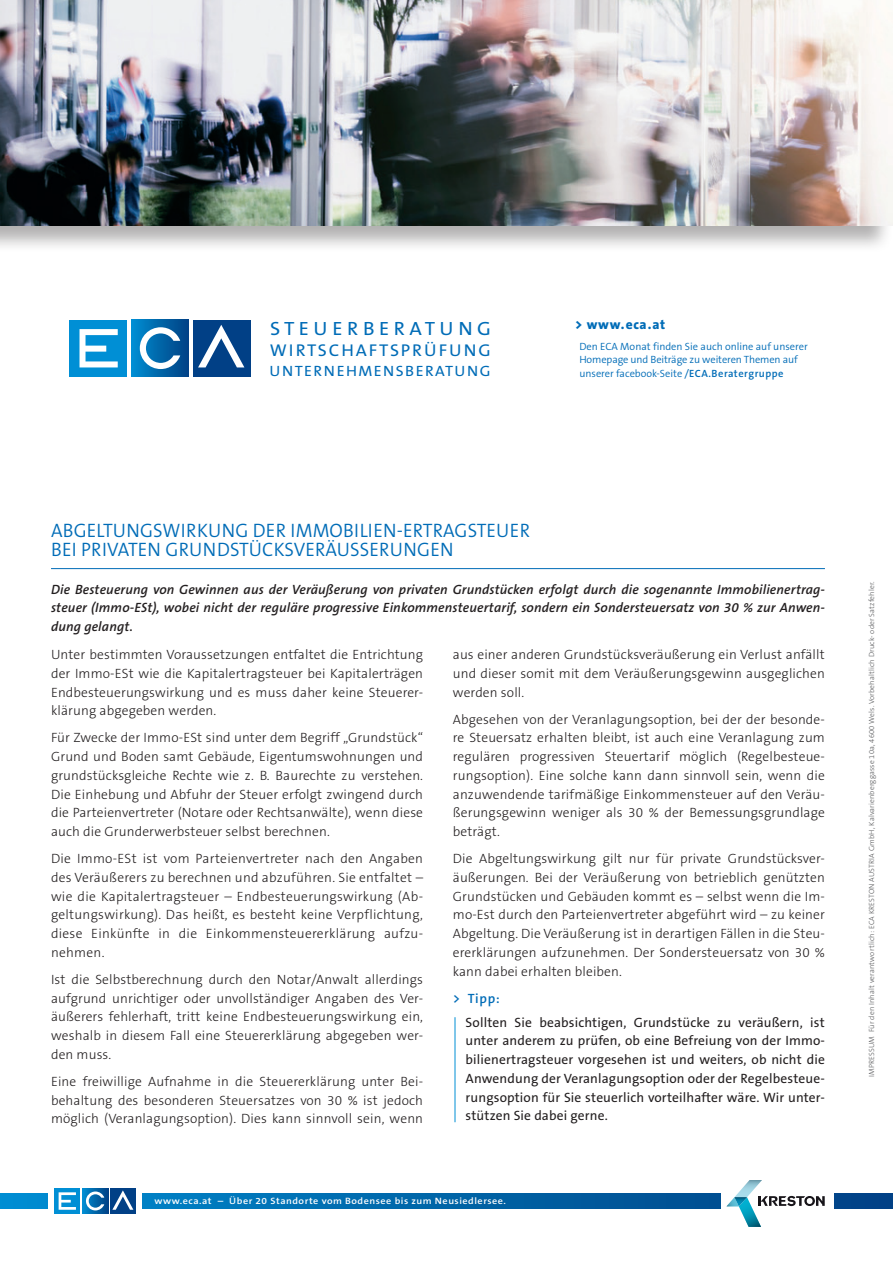
<style>
.page{position:relative;width:893px;height:1263px;background:#fff}
.page>*{position:absolute;margin:0;border:0;box-sizing:border-box;transform-origin:0 0}
.t1{font:300 19.5px "The Sans B4";letter-spacing:.01em;color:#006cb7}
.t2{font:19.2px "The Sans B5 Plain";letter-spacing:.22em;color:#006cb7;scale:1.05 1}
.t3{font:17.1px "The Sans B5 Plain";letter-spacing:.105em;color:#006cb7;scale:1.05 1}
.t4{font:15px "The Sans B5 Plain";letter-spacing:.09em;color:#006cb7;scale:1.05 1}
.t5{font:300 13.5px/18.8px "The Sans B3";letter-spacing:.01em;color:#231f20;text-align:justify}
.t6{font:13.5px/18.8px "The Sans B5 Plain";letter-spacing:.01em;color:#231f20;text-align:justify}
.t7{font:italic 600 13.5px/18.8px "The Sans B6";letter-spacing:.01em;color:#231f20;text-align:justify}
.t8{font:800 13.5px "The Sans B8";letter-spacing:.045em;color:#006cb7}
.t9{font:600 13.5px "The Sans B6";color:#006cb7}
.t10{font:300 10.5px "The Sans B4";color:#006cb7}
.t11{font:600 9.3px "The Sans B6";letter-spacing:.05em;color:#fff;scale:1.1 1}
.bodytext{font:300 7.5px "The Sans B3";letter-spacing:.02em;color:#57585a}
.s1{font-family:"The Sans B5 Plain";font-weight:400}
.s2{font-family:"The Sans B6";font-weight:600}
</style>
<div class="page">
<hr style="left:51px;top:568px;width:774px;height:1px;background:#006cb7">
<hr style="left:455px;top:1017px;width:1px;height:105px;background:#008fd5">
<svg style="left:0;top:1194px;width:893px;height:14px;background:#0066a9"></svg>
<div style="left:48px;top:1187px;width:94px;height:28px;background:#fff"></div>
<div style="left:54px;top:1188px;width:26px;height:26px;background:#008fd5"></div>
<svg style="left:59px;top:1192px;width:17px;height:18px"></svg>
<svg style="left:82px;top:1188px;width:26px;height:26px"></svg>
<svg style="left:86px;top:1191px;width:18px;height:19px"></svg>
<div style="left:110px;top:1188px;width:26px;height:26px;background:#014086"></div>
<svg style="left:112px;top:1190px;width:21px;height:20px"></svg>
<div style="left:721px;top:1176px;width:112px;height:63px;background:#fff"></div>
<svg style="left:726px;top:1180px;width:99px;height:47px"></svg>
<div style="left:0;top:0;width:893px;height:253px;background:#231f20;opacity:.35"></div>
<img style="left:0;top:0;width:893px;height:225px">
<div style="left:69px;top:320px;width:58px;height:56px;background:#008fd5"></div>
<svg style="left:80px;top:329px;width:38px;height:38px"></svg>
<div style="left:131px;top:320px;width:58px;height:56px;background:linear-gradient(to right,#008ed2,#004184)"></div>
<svg style="left:140px;top:327px;width:40px;height:42px"></svg>
<div style="left:193px;top:320px;width:58px;height:56px;background:#014086"></div>
<svg style="left:198px;top:325px;width:46px;height:42px"></svg>
<p class="t2" style="left:270px;top:318px;width:212px">STEUERBERATUNG</p>
<p class="t3" style="left:270px;top:341px;width:212px">WIRTSCHAFTSPRÜFUNG</p>
<p class="t4" style="left:270px;top:363px;width:212px">UNTERNEHMENSBERATUNG</p>
<p class="t8" style="left:575px;top:317px;width:92px">&gt; www.eca.at</p>
<p class="t10" style="left:579px;top:341px;width:230px">Den ECA Monat finden Sie auch online auf unserer</p>
<p class="t10" style="left:579px;top:354px;width:220px">Homepage und Beiträge zu weiteren Themen auf</p>
<p class="t10" style="left:579px;top:368px;width:206px">unserer facebook-Seite <span class="s1">/</span><span class="s2">ECA.Beratergruppe</span></p>
<p class="t1" style="left:51px;top:520px;width:481px">ABGELTUNGSWIRKUNG DER IMMOBILIEN-ERTRAGSTEUER</p>
<p class="t1" style="left:51px;top:539px;width:404px">BEI PRIVATEN GRUNDSTÜCKSVERÄUSSERUNGEN</p>
<p class="t7" style="left:51px;top:580px;width:775px">Die Besteuerung von Gewinnen aus der Veräußerung von privaten Grundstücken erfolgt durch die sogenannte Immobilienertrag&shy;steuer (Immo-ESt), wobei nicht der reguläre progressive Einkommensteuertarif, sondern ein Sondersteuersatz von 30 % zur Anwen&shy;dung gelangt.</p>
<p class="t5" style="left:453px;top:646px;width:374px">aus einer anderen Grundstücksveräußerung ein Verlust anfällt und dieser somit mit dem Veräußerungsgewinn ausgeglichen werden soll.</p>
<p class="t5" style="left:453px;top:710px;width:374px">Abgesehen von der Veranlagungsoption, bei der der besonde&shy;re Steuersatz erhalten bleibt, ist auch eine Veranlagung zum regulären progressiven Steuertarif möglich (Regelbesteue&shy;rungsoption). Eine solche kann dann sinnvoll sein, wenn die anzuwendende tarifmäßige Einkommensteuer auf den Veräu&shy;ßerungsgewinn weniger als 30 % der Bemessungsgrundlage beträgt.</p>
<p class="t5" style="left:453px;top:850px;width:374px">Die Abgeltungswirkung gilt nur für private Grundstücksver&shy;äußerungen. Bei der Veräußerung von betrieblich genützten Grundstücken und Gebäuden kommt es – selbst wenn die Im&shy;mo-Est durch den Parteienvertreter abgeführt wird – zu keiner Abgeltung. Die Veräußerung ist in derartigen Fällen in die Steu&shy;ererklärungen aufzunehmen. Der Sondersteuersatz von 30 % kann dabei erhalten bleiben.</p>
<p class="t9" style="left:453px;top:991px;width:48px">&gt; Tipp:</p>
<p class="t6" style="left:466px;top:1013px;width:361px">Sollten Sie beabsichtigen, Grundstücke zu veräußern, ist unter anderem zu prüfen, ob eine Befreiung von der Immo&shy;bilienertragsteuer vorgesehen ist und weiters, ob nicht die Anwendung der Veranlagungsoption oder der Regelbesteue&shy;rungsoption für Sie steuerlich vorteilhafter wäre. Wir unter&shy;stützen Sie dabei gerne.</p>
<p class="t5" style="left:51px;top:646px;width:374px">Unter bestimmten Voraussetzungen entfaltet die Entrichtung der Immo-ESt wie die Kapitalertragsteuer bei Kapitalerträgen Endbesteuerungswirkung und es muss daher keine Steuerer&shy;klärung abgegeben werden.</p>
<p class="t5" style="left:51px;top:729px;width:374px">Für Zwecke der Immo-ESt sind unter dem Begriff „Grundstück“ Grund und Boden samt Gebäude, Eigentumswohnungen und grundstücksgleiche Rechte wie z. B. Baurechte zu verstehen.<br>Die Einhebung und Abfuhr der Steuer erfolgt zwingend durch die Parteienvertreter (Notare oder Rechtsanwälte), wenn diese auch die Grunderwerbsteuer selbst berechnen.</p>
<p class="t5" style="left:51px;top:850px;width:374px">Die Immo-ESt ist vom Parteienvertreter nach den Angaben des Veräußerers zu berechnen und abzuführen. Sie entfaltet – wie die Kapitalertragsteuer – Endbesteuerungswirkung (Ab&shy;geltungswirkung). Das heißt, es besteht keine Verpflichtung, diese Einkünfte in die Einkommensteuererklärung aufzu&shy;nehmen.</p>
<p class="t5" style="left:51px;top:971px;width:374px">Ist die Selbstberechnung durch den Notar/Anwalt allerdings aufgrund unrichtiger oder unvollständiger Angaben des Ver&shy;äußerers fehlerhaft, tritt keine Endbesteuerungswirkung ein, weshalb in diesem Fall eine Steuererklärung abgegeben wer&shy;den muss.</p>
<p class="t5" style="left:51px;top:1073px;width:374px">Eine freiwillige Aufnahme in die Steuererklärung unter Bei&shy;behaltung des besonderen Steuersatzes von 30 % ist jedoch möglich (Veranlagungsoption). Dies kann sinnvoll sein, wenn</p>
<p class="t11" style="left:155px;top:1196px;width:321px">www.eca.at – Über 20 Standorte vom Bodensee bis zum Neusiedlersee.</p>
<p class="bodytext" style="left:868px;top:1077px;width:497px;rotate:-90deg">IMPRESSUM Für den Inhalt verantwortlich: ECA KRESTON AUSTRIA GmbH, Kalvarienberggasse 10a, 4600 Wels. Vorbehaltlich Druck- oder Satzfehler.</p>
</div>
